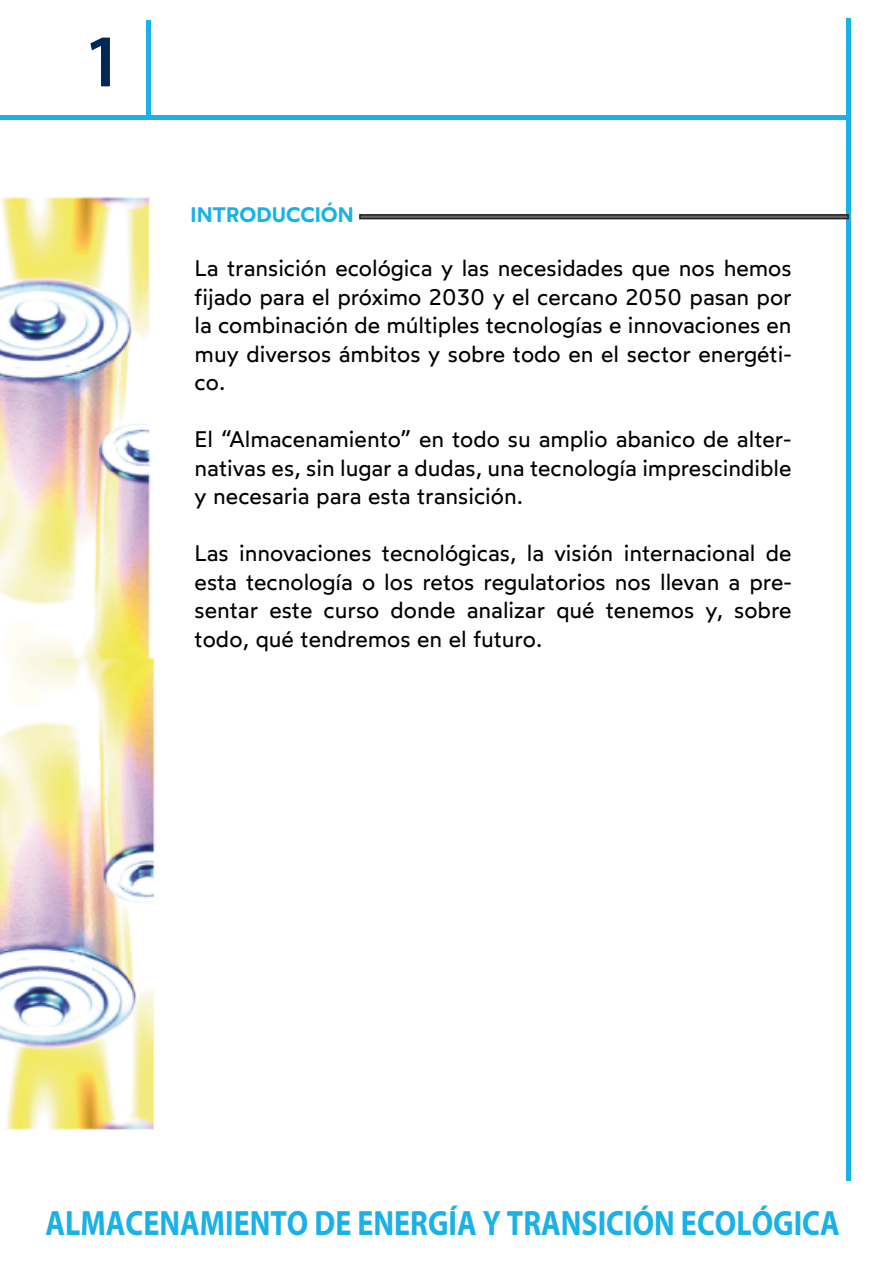
<style>
.page{position:relative;width:893px;height:1263px;background:#fff}
.page>*{position:absolute;margin:0;border:0;box-sizing:border-box;transform-origin:0 0}
.t1{font:600 75px "Myriad Pro";color:#002855}
.t2{font:700 35.25px "Myriad Pro";color:#1ab1e7;scale:.85 1}
.t3{font:22.5px/28.5px "Wotfard";color:#000001;text-align:justify}
.t4{font:600 21px "Wotfard";color:#1ab1e7}
</style>
<div class="page">
<img style="left:1px;top:20px;width:850px;height:1161px">
<div style="left:0;top:115px;width:845px;height:5px;background:#1ab1e7"></div>
<hr style="left:147px;top:20px;width:4px;height:95px;background:#1ab1e7">
<div style="left:846px;top:18px;width:5px;height:1162px;background:#1ab1e7"></div>
<svg style="left:359px;top:214px;width:490px;height:5px;background:#434246"></svg>
<h1 class="t1" style="left:83px;top:13px;width:42px">1</h1>
<p class="t4" style="left:191px;top:201px;width:165px">INTRODUCCIÓN</p>
<p class="t3" style="left:195px;top:253px;width:599px">La transición ecológica y las necesidades que nos hemos fijado para el próximo 2030 y el cercano 2050 pasan por la combinación de múltiples tecnologías e innovaciones en muy diversos ámbitos y sobre todo en el sector energéti&shy;co.</p>
<p class="t3" style="left:195px;top:424px;width:598px">El “Almacenamiento” en todo su amplio abanico de alter&shy;nativas es, sin lugar a dudas, una tecnología imprescindible y necesaria para esta transición.</p>
<p class="t3" style="left:195px;top:538px;width:599px">Las innovaciones tecnológicas, la visión internacional de esta tecnología o los retos regulatorios nos llevan a pre&shy;sentar este curso donde analizar qué tenemos y, sobre todo, qué tendremos en el futuro.</p>
<h2 class="t2" style="left:46px;top:1200px;width:936px">ALMACENAMIENTO DE ENERGÍA Y TRANSICIÓN ECOLÓGICA</h2>
</div>
